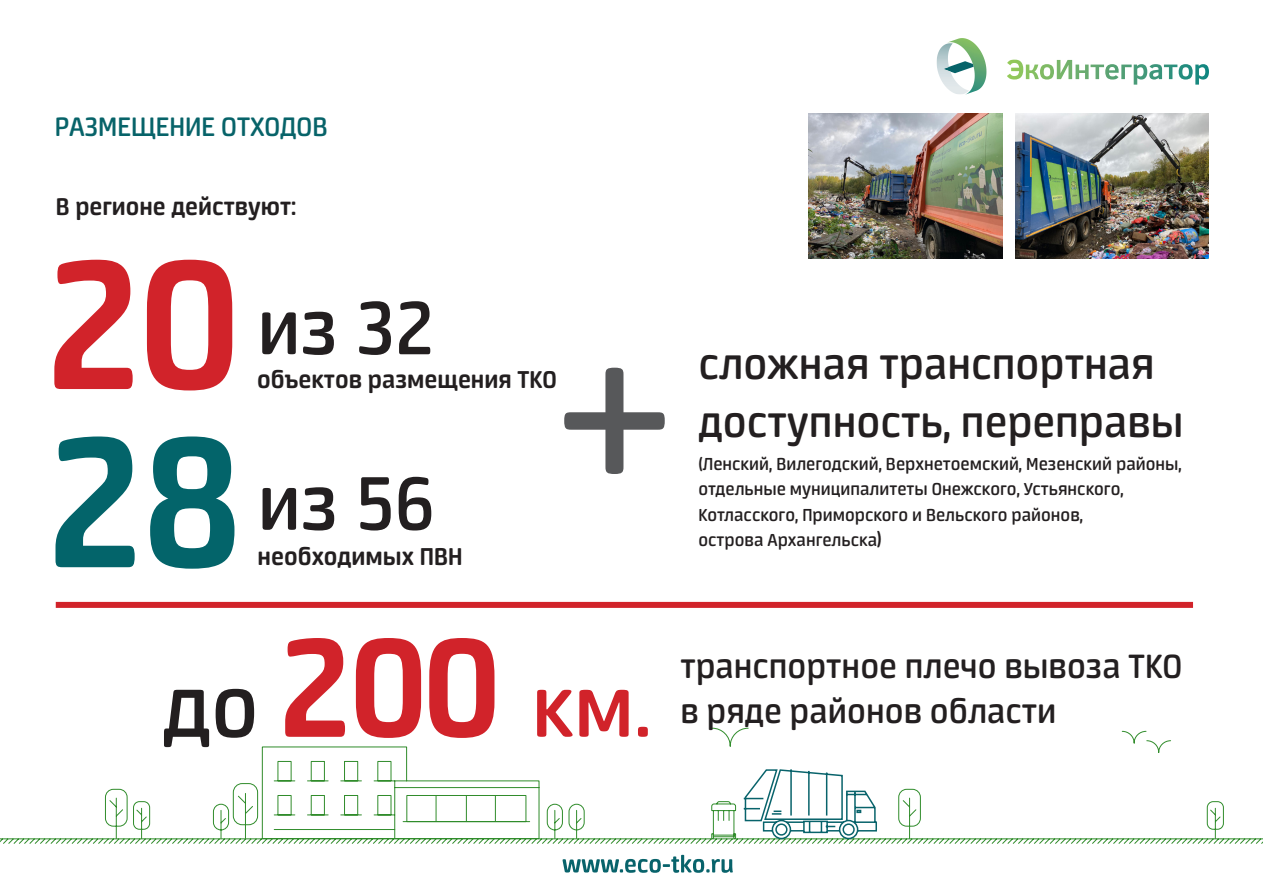
<style>
.page{position:relative;width:1263px;height:893px;background:#fff}
.page>*{position:absolute;margin:0;border:0;box-sizing:border-box;transform-origin:0 0}
.t1{font:700 157.8px "Neuron";color:#d1232a}
.t2{font:600 85.2px "Neuron";color:#231f20}
.t3{font:600 48px/57.6px "Neuron";color:#231f20}
.t4{font:600 37.8px "Neuron";color:#231f20}
.t5{font:600 30px "Neuron";color:#076369}
.t6{font:700 27.15px "Neuron";color:#231f20}
.t7{font:700 27px "Neuron";color:#231f20}
.t8{font:600 19.5px/25.5px "Neuron";color:#231f20}
.s1{font-weight:600;font-size:95.55px;color:#231f20}
.s2{font-weight:600;font-size:95.55px}
.s3{font-size:22.5px}
</style>
<div class="page">
<svg style="left:0;top:838px;width:1263px;height:6px"></svg>
<svg style="left:105px;top:727px;width:1119px;height:112px"></svg>
<svg style="left:563px;top:855px;width:170px;height:18px"></svg>
<img style="left:948px;top:38px;width:38px;height:56px">
<svg style="left:969px;top:61px;width:4px;height:12px"></svg>
<img style="left:937px;top:43px;width:32px;height:52px">
<img style="left:1007px;top:59px;width:202px;height:26px">
<svg style="left:56px;top:436px;width:178px;height:133px"></svg>
<img style="left:809px;top:114px;width:193px;height:145px">
<img style="left:1016px;top:114px;width:193px;height:145px">
<svg style="left:54px;top:260px;width:178px;height:130px"></svg>
<svg style="left:564px;top:368px;width:101px;height:106px"></svg>
<div style="left:56px;top:602px;width:1137px;height:6px;background:#d1232a"></div>
<p class="t5" style="left:55px;top:110px;width:274px">РАЗМЕЩЕНИЕ ОТХОДОВ</p>
<p class="t7" style="left:56px;top:191px;width:242px">В регионе действуют:</p>
<p class="t2" style="left:257px;top:281px;width:179px">из 32</p>
<p class="t6" style="left:257px;top:364px;width:301px">объектов размещения ТКО</p>
<p class="t2" style="left:258px;top:456px;width:179px">из 56</p>
<p class="t6" style="left:258px;top:541px;width:206px">необходимых ПВН</p>
<p class="t1" style="left:163px;top:598px;width:490px"><span class="s1">до</span> 200 <span class="s2">км.</span></p>
<p class="t3" style="left:698px;top:335px;width:487px">сложная транспортная доступность, переправы</p>
<p class="t8" style="left:698px;top:451px;width:485px">(Ленский, Вилегодский, Верхнетоемский, Мезенский районы, отдельные муниципалитеты Онежского, Устьянского,<br>Котласского, Приморского и Вельского районов,</p>
<p class="t8" style="left:698px;top:527px;width:185px">острова Архангельска<span class="s3">)</span></p>
<p class="t4" style="left:680px;top:645px;width:503px">транспортное плечо вывоза ТКО</p>
<p class="t4" style="left:680px;top:691px;width:378px">в ряде районов области</p>
</div>
